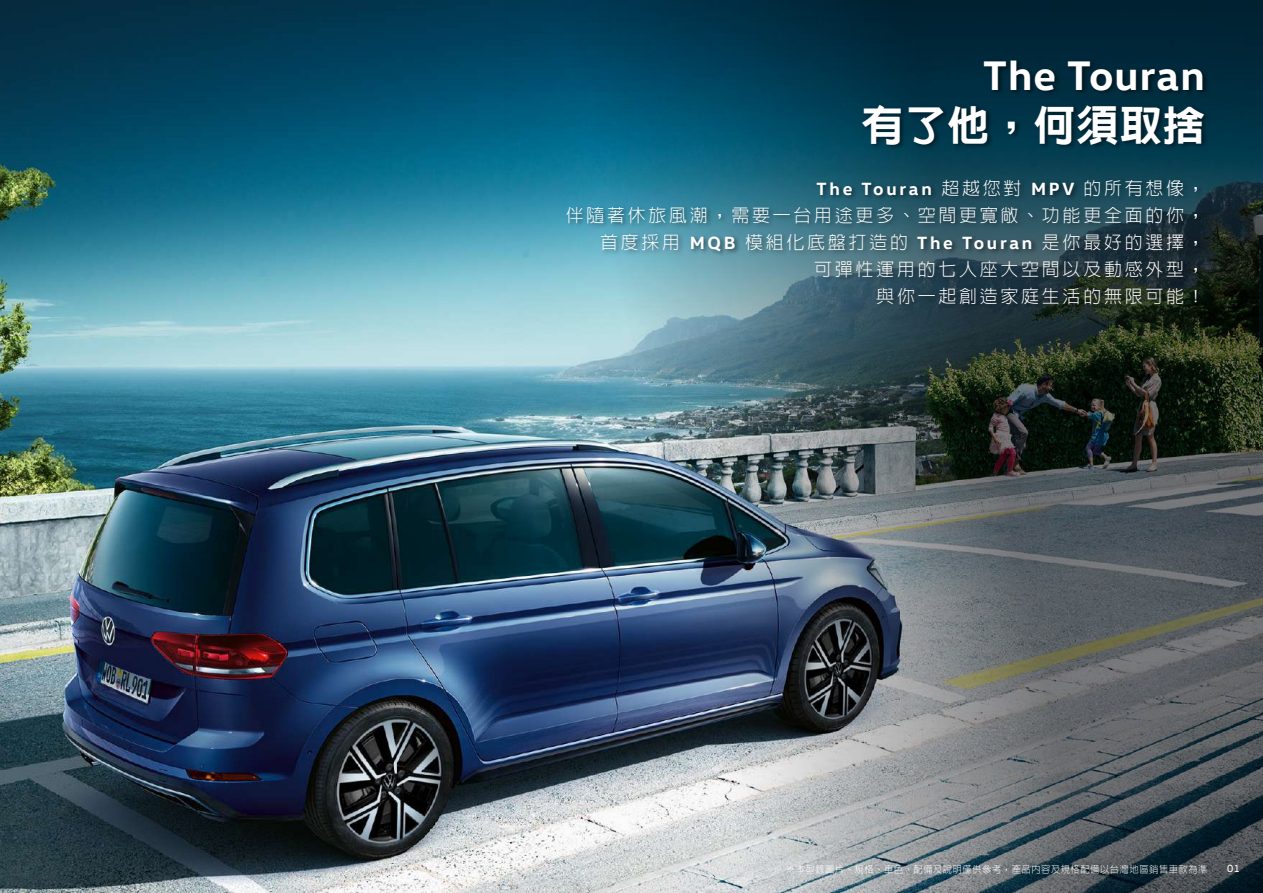
<style>
.page{position:relative;width:1263px;height:893px;background:#fff}
.page>*{position:absolute;margin:0;border:0;box-sizing:border-box;transform-origin:0 0}
.t1{font:700 42px "VW Head";letter-spacing:.025em;color:#fff}
.t2{font:800 42px "AR Hei B5";letter-spacing:.025em;color:#fff}
.t3{font:300 18px/27px "AR Hei B5";letter-spacing:.15em;color:#fff;text-align:right}
.t4{font:700 18px "VW Head";letter-spacing:.15em;color:#fff}
.t5{font:10.5px "VW Head";color:#fff}
.t6{font:300 9.75px "AR Hei B5";letter-spacing:.06em;color:#fff;scale:.95 1}
.s1{font-family:"AR Hei B5";font-weight:300}
.s2{font-family:"VW Head";font-weight:700}
</style>
<div class="page">
<img style="left:0;top:0;width:503px;height:893px">
<img style="left:503px;top:0;width:760px;height:893px">
<img style="left:421px;top:50px;width:792px;height:461px">
<h1 class="t1" style="left:983px;top:48px;width:223px">The Touran</h1>
<h1 class="t2" style="left:861px;top:104px;width:345px">有了他，何須取捨</h1>
<p class="t4" style="left:817px;top:177px;width:390px">The Touran <span class="s1">超越您對</span> MPV <span class="s1">的所有想像，</span></p>
<p class="t3" style="left:566px;top:201px;width:640px">伴隨著休旅風潮，需要一台用途更多、空間更寬敞、功能更全面的你，首度採用 <span class="s2">MQB</span> 模組化底盤打造的 <span class="s2">The Touran</span> 是你最好的選擇，<br>可彈性運用的七人座大空間以及動感外型，<br>與你一起創造家庭生活的無限可能！</p>
<p class="t6" style="left:786px;top:864px;width:445px">※本型錄圖片、規格、車色、配備及說明僅供參考，產品內容及規格配備以台灣地區銷售車款為準</p>
<p class="t5" style="left:1227px;top:862px;width:14px">01</p>
</div>
